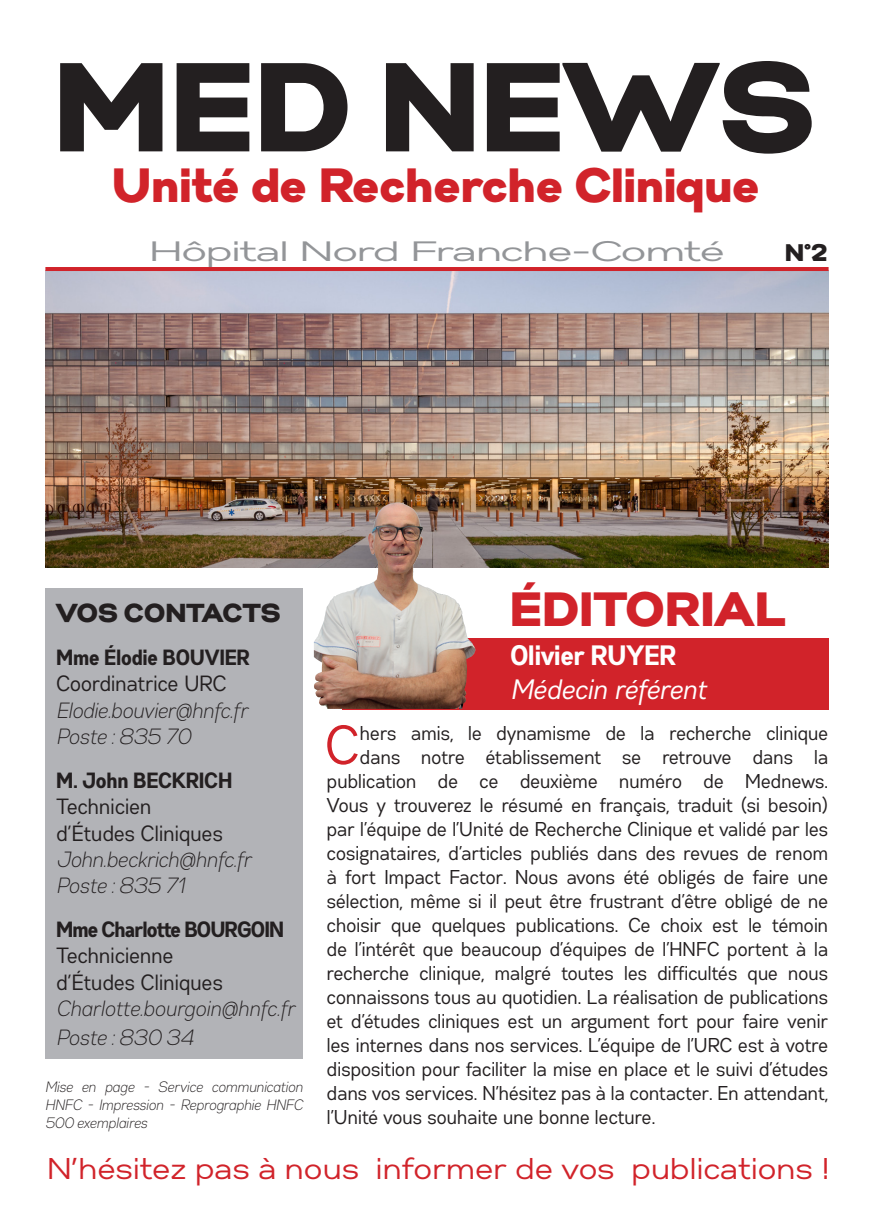
<style>
.page{position:relative;width:874px;height:1225px;background:#fff}
.page>*{position:absolute;margin:0;border:0;box-sizing:border-box;transform-origin:0 0}
.t1{font:126px "Gabriel Sans Black";letter-spacing:-.01em;color:#231f20}
.t2{font:54.2px "Gabriel Sans Cond Normal";color:#d1232a}
.t3{font:48px "Gabriel Sans Black";color:#d1232a}
.t4{font:48px "Gabriel Sans Black";letter-spacing:.02em;color:#d1232a}
.t5{font:30px "Gabriel Sans Normal";letter-spacing:-.01em;color:#d1232a}
.t6{font:28px/33.6px "Gabriel Sans Cond Normal Italic";color:#fff}
.t7{font:28px "Gabriel Sans Normal";letter-spacing:-.04em;color:#939598;scale:1.47 1}
.t8{font:26px "Gabriel Sans Black";color:#231f20}
.t9{font:24px "Gabriel Sans Black";color:#231f20}
.t10{font:22px/26.4px "Gabriel Sans Cond Light Italic";color:#231f20}
.t11{font:22px/26.4px "Gabriel Sans Cond Normal";color:#231f20}
.t12{font:22px/26.4px "Gabriel Sans Cond Bold";color:#231f20}
.t13{font:20px "Gabriel Sans Cond Normal";color:#231f20}
.t14{font:15px/18px "Gabriel Sans Cond Light Italic";color:#231f20;text-align:justify}
.s1{font-family:"Gabriel Sans Cond Normal"}
.s2{font-family:"Gabriel Sans Cond Bold"}
</style>
<div class="page">
<svg style="left:341px;top:638px;width:487px;height:71px;background:#c63e3f"></svg>
<img style="left:45px;top:271px;width:783px;height:296px">
<hr style="left:45px;top:267px;width:783px;height:4px;background:#d1232a">
<div style="left:45px;top:589px;width:257px;height:470px;background:#b2b3b7"></div>
<img style="left:381px;top:502px;width:16px;height:6px">
<p class="t1" style="left:56px;top:32px;width:763px">MED NEWS</p>
<p class="t3" style="left:113px;top:157px;width:649px">Unité de Recherche Clinique</p>
<p class="t7" style="left:149px;top:235px;width:393px">Hôpital Nord Franche-Comté</p>
<p class="t9" style="left:785px;top:238px;width:45px">N°2</p>
<p class="t8" style="left:57px;top:597px;width:226px">VOS CONTACTS</p>
<p class="t12" style="left:57px;top:644px;width:195px">Mme Élodie BOUVIER<br><span class="s1">Coordinatrice URC</span></p>
<p class="t10" style="left:57px;top:697px;width:193px">Elodie.bouvier@hnfc.fr<br>Poste : 835 70</p>
<p class="t11" style="left:57px;top:767px;width:177px"><span class="s2">M. John BECKRICH<br></span>Technicien d’Études Cliniques</p>
<p class="t10" style="left:57px;top:846px;width:196px">John.beckrich@hnfc.fr</p>
<p class="t10" style="left:57px;top:873px;width:130px">Poste : 835 71</p>
<p class="t11" style="left:57px;top:916px;width:229px"><span class="s2">Mme Charlotte BOURGOIN<br></span>Technicienne<br>d’Études Cliniques</p>
<p class="t10" style="left:57px;top:994px;width:240px;line-height:28.8px">Charlotte.bourgoin@hnfc.fr<br>Poste : 830 34</p>
<p class="t14" style="left:45px;top:1078px;width:259px">Mise en page - Service communication HNFC - Impression - Reprographie HNFC 500 exemplaires</p>
<p class="t4" style="left:510px;top:580px;width:277px">ÉDITORIAL</p>
<p class="t6" style="left:510px;top:639px;width:197px"><span class="s2">Olivier RUYER<br></span>Médecin référent</p>
<p class="t2" style="left:326px;top:714px;width:35px">C</p>
<p class="t13" style="left:360px;top:721px;width:469px">hers amis, le dynamisme de la recherche clinique</p>
<p class="t13" style="left:360px;top:745px;width:469px">dans notre établissement se retrouve dans la</p>
<p class="t13" style="left:327px;top:769px;width:502px">publication de ce deuxième numéro de Mednews.</p>
<p class="t13" style="left:327px;top:793px;width:502px">Vous y trouverez le résumé en français, traduit (si besoin)</p>
<p class="t13" style="left:327px;top:817px;width:502px">par l’équipe de l’Unité de Recherche Clinique et validé par les</p>
<p class="t13" style="left:327px;top:841px;width:502px">cosignataires, d’articles publiés dans des revues de renom</p>
<p class="t13" style="left:327px;top:865px;width:502px">à fort Impact Factor. Nous avons été obligés de faire une</p>
<p class="t13" style="left:327px;top:889px;width:502px">sélection, même si il peut être frustrant d’être obligé de ne</p>
<p class="t13" style="left:327px;top:913px;width:502px">choisir que quelques publications. Ce choix est le témoin</p>
<p class="t13" style="left:327px;top:937px;width:502px">de l’intérêt que beaucoup d’équipes de l’HNFC portent à la</p>
<p class="t13" style="left:327px;top:961px;width:502px">recherche clinique, malgré toutes les difficultés que nous</p>
<p class="t13" style="left:327px;top:985px;width:502px">connaissons tous au quotidien. La réalisation de publications</p>
<p class="t13" style="left:327px;top:1009px;width:502px">et d’études cliniques est un argument fort pour faire venir</p>
<p class="t13" style="left:327px;top:1033px;width:502px">les internes dans nos services. L’équipe de l’URC est à votre</p>
<p class="t13" style="left:327px;top:1057px;width:502px">disposition pour faciliter la mise en place et le suivi d’études</p>
<p class="t13" style="left:327px;top:1081px;width:502px">dans vos services. N’hésitez pas à la contacter. En attendant,</p>
<p class="t13" style="left:327px;top:1105px;width:329px">l’Unité vous souhaite une bonne lecture.</p>
<p class="t5" style="left:47px;top:1151px;width:784px">N’hésitez pas à nous informer de vos publications !</p>
</div>
